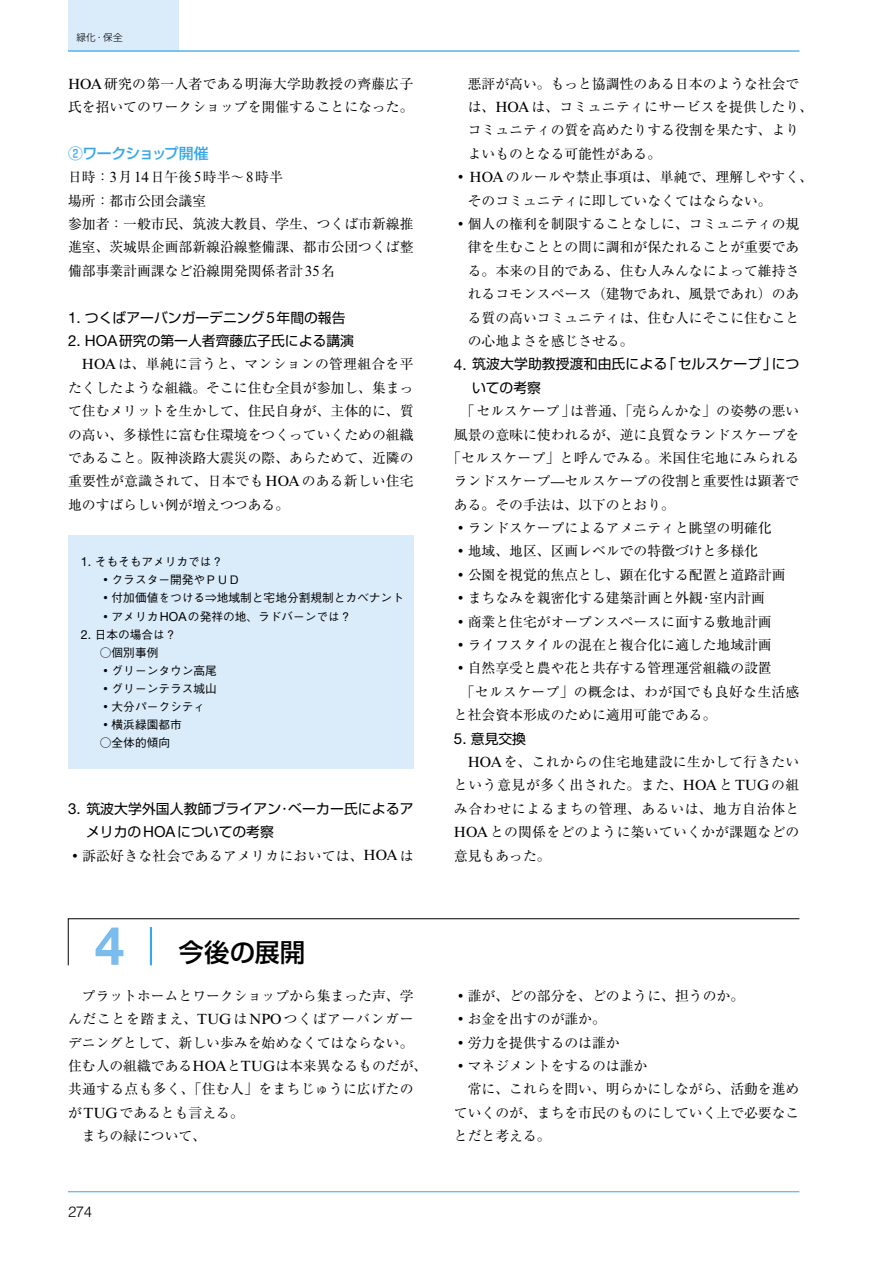
<style>
.page{position:relative;width:893px;height:1263px;background:#fff}
.page>*{position:absolute;margin:0;border:0;box-sizing:border-box;transform-origin:0 0}
.t1{font:700 53.1px "Helvetica Neue LT Std";color:#79bced}
.t2{font:500 25.5px "Shin Go Pro";color:#000}
.t3{font:500 14.85px "Shin Go Pro";letter-spacing:-.035em;color:#36a7e9}
.t4{font:300 14.85px "Helvetica LT Std";color:#000}
.t5{font:13.8px/23.4px "Ryumin Pro";color:#000;text-align:justify}
.t6{font:13.8px/23.4px "Shin Go Pro";color:#000}
.t7{font:13.8px/23.4px "Ryumin Pro";letter-spacing:.02em;color:#000}
.t8{font:500 11.7px "Gothic BBB Pro";color:#000}
.t9{font:300 9.6px "Shin Go Pro";color:#000}
.s1{font-family:"Times New Roman MT Std";font-size:14.85px}
.s2{font-family:"Helvetica Neue LT Std";font-size:15.15px}
.s3{font-family:"Helvetica Neue LT Std";font-weight:400;font-size:12.45px}
</style>
<div class="page">
<div style="left:68px;top:0;width:111px;height:51px;background:#daebfa"></div>
<hr style="left:68px;top:50px;width:731px;height:2px;background:#36a7e9">
<hr style="left:68px;top:1191px;width:731px;height:1px;background:#36a7e9">
<div style="left:68px;top:535px;width:346px;height:234px;background:#daebfa"></div>
<svg style="left:68px;top:918px;width:732px;height:48px"></svg>
<hr style="left:150px;top:927px;width:2px;height:38px;background:#36a7e9">
<p class="t9" style="left:77px;top:30px;width:48px">緑化・保全</p>
<p class="t5" style="left:68px;top:71px;width:347px"><span class="s1">HOA</span>研究の第一人者である明海大学助教授の齊藤広子氏を招いてのワークショップを開催することになった。</p>
<p class="t3" style="left:68px;top:141px;width:142px">②ワークショップ開催</p>
<p class="t5" style="left:68px;top:164px;width:216px">日時：<span class="s1">3</span>月<span class="s1">14</span>日午後<span class="s1">5</span>時半～<span class="s1">8</span>時半</p>
<p class="t5" style="left:68px;top:188px;width:140px">場所：都市公団会議室</p>
<p class="t5" style="left:68px;top:211px;width:347px">参加者：一般市民、筑波大教員、学生、つくば市新線推進室、茨城県企画部新線沿線整備課、都市公団つくば整備部事業計画課など沿線開発関係者計<span class="s1">35</span>名</p>
<p class="t6" style="left:68px;top:304px;width:279px"><span class="s2">1.</span> つくばアーバンガーデニング<span class="s2">5</span>年間の報告</p>
<p class="t6" style="left:68px;top:327px;width:287px"><span class="s2">2. HOA</span>研究の第一人者齊藤広子氏による講演</p>
<p class="t5" style="left:68px;top:352px;width:347px;text-indent:14px"><span class="s1">HOA</span>は、単純に言うと、マンションの管理組合を平たくしたような組織。そこに住む全員が参加し、集まって住むメリットを生かして、住民自身が、主体的に、質の高い、多様性に富む住環境をつくっていくための組織であること。阪神淡路大震災の際、あらためて、近隣の重要性が意識されて、日本でも<span class="s1">HOA</span>のある新しい住宅地のすばらしい例が増えつつある。</p>
<p class="t8" style="left:81px;top:552px;width:144px"><span class="s3">1.</span> そもそもアメリカでは？</p>
<p class="t8" style="left:100px;top:571px;width:142px">•クラスター開発やＰＵＤ</p>
<p class="t8" style="left:100px;top:589px;width:306px">•付加価値をつける⇒地域制と宅地分割規制とカベナント</p>
<p class="t8" style="left:100px;top:607px;width:253px">•アメリカ<span class="s3">HOA</span>の発祥の地、ラドバーンでは？</p>
<p class="t8" style="left:81px;top:625px;width:97px"><span class="s3">2.</span> 日本の場合は？</p>
<p class="t8" style="left:100px;top:643px;width:60px">○個別事例</p>
<p class="t8" style="left:100px;top:661px;width:118px">•グリーンタウン高尾</p>
<p class="t8" style="left:100px;top:679px;width:118px">•グリーンテラス城山</p>
<p class="t8" style="left:100px;top:697px;width:107px">•大分パークシティ</p>
<p class="t8" style="left:100px;top:715px;width:83px">•横浜緑園都市</p>
<p class="t8" style="left:100px;top:733px;width:72px">○全体的傾向</p>
<p class="t6" style="left:86px;top:795px;width:329px;text-indent:-18px"><span class="s2">3.</span> 筑波大学外国人教師ブライアン･ベーカー氏によるアメリカの<span class="s2">HOA</span>についての考察</p>
<p class="t7" style="left:68px;top:843px;width:347px">•訴訟好きな社会であるアメリカにおいては、<span class="s1">HOA</span>は</p>
<p class="t1" style="left:95px;top:913px;width:31px">4</p>
<p class="t2" style="left:179px;top:932px;width:128px">今後の展開</p>
<p class="t5" style="left:68px;top:983px;width:361px;text-align:left;text-indent:14px">プラットホームとワークショップから集まった声、学んだことを踏まえ、<span class="s1">TUG</span>は<span class="s1">NPO</span>つくばアーバンガーデニングとして、新しい歩みを始めなくてはならない。住む人の組織である<span class="s1">HOA</span>と<span class="s1">TUG</span>は本来異なるものだが、共通する点も多く、「住む人」をまちじゅうに広げたのが<span class="s1">TUG</span>であるとも言える。</p>
<p class="t5" style="left:82px;top:1123px;width:126px">まちの緑について、</p>
<p class="t4" style="left:68px;top:1202px;width:26px">274</p>
<p class="t5" style="left:468px;top:71px;width:347px;text-align:left">悪評が高い。もっと協調性のある日本のような社会では、<span class="s1">HOA</span>は、コミュニティにサービスを提供したり、コミュニティの質を高めたりする役割を果たす、よりよいものとなる可能性がある。</p>
<p class="t5" style="left:468px;top:164px;width:347px;text-indent:-14px">•<span class="s1">HOA</span>のルールや禁止事項は、単純で、理解しやすく、そのコミュニティに即していなくてはならない。</p>
<p class="t5" style="left:468px;top:211px;width:333px;text-indent:-14px">•個人の権利を制限することなしに、コミュニティの規律を生むこととの間に調和が保たれることが重要である。本来の目的である、住む人みんなによって維持されるコモンスペース（建物であれ、風景であれ）のある質の高いコミュニティは、住む人にそこに住むことの心地よさを感じさせる。</p>
<p class="t6" style="left:472px;top:351px;width:329px;text-indent:-18px"><span class="s2">4.</span> 筑波大学助教授渡和由氏による｢セルスケープ｣についての考察</p>
<p class="t5" style="left:454px;top:398px;width:347px">　｢セルスケープ｣は普通、「売らんかな」の姿勢の悪い</p>
<p class="t5" style="left:454px;top:422px;width:347px">風景の意味に使われるが、逆に良質なランドスケープを</p>
<p class="t7" style="left:447px;top:445px;width:354px">「セルスケープ」と呼んでみる。米国住宅地にみられる</p>
<p class="t5" style="left:454px;top:468px;width:347px">ランドスケープ̶セルスケープの役割と重要性は顕著で</p>
<p class="t5" style="left:454px;top:492px;width:223px">ある。その手法は、以下のとおり。</p>
<p class="t5" style="left:454px;top:515px;width:319px">•ランドスケープによるアメニティと眺望の明確化</p>
<p class="t5" style="left:454px;top:539px;width:306px">•地域、地区、区画レベルでの特徴づけと多様化</p>
<p class="t5" style="left:454px;top:562px;width:333px">•公園を視覚的焦点とし、顕在化する配置と道路計画</p>
<p class="t5" style="left:454px;top:585px;width:312px">•まちなみを親密化する建築計画と外観･室内計画</p>
<p class="t5" style="left:454px;top:609px;width:319px">•商業と住宅がオープンスペースに面する敷地計画</p>
<p class="t5" style="left:454px;top:632px;width:319px">•ライフスタイルの混在と複合化に適した地域計画</p>
<p class="t5" style="left:454px;top:656px;width:319px">•自然享受と農や花と共存する管理運営組織の設置</p>
<p class="t7" style="left:454px;top:679px;width:347px;text-indent:7px">「セルスケープ」の概念は、わが国でも良好な生活感と社会資本形成のために適用可能である。</p>
<p class="t6" style="left:454px;top:725px;width:74px"><span class="s2">5.</span> 意見交換</p>
<p class="t5" style="left:454px;top:749px;width:347px;text-indent:14px"><span class="s1">HOA</span>を、これからの住宅地建設に生かして行きたいという意見が多く出された。また、<span class="s1">HOA</span>と<span class="s1">TUG</span>の組み合わせによるまちの管理、あるいは、地方自治体と<span class="s1">HOA</span>との関係をどのように築いていくかが課題などの意見もあった。</p>
<p class="t5" style="left:454px;top:983px;width:292px">•誰が、どの部分を、どのように、担うのか。</p>
<p class="t5" style="left:454px;top:1006px;width:154px">•お金を出すのが誰か。</p>
<p class="t5" style="left:454px;top:1030px;width:167px">•労力を提供するのは誰か</p>
<p class="t5" style="left:454px;top:1053px;width:195px">•マネジメントをするのは誰か</p>
<p class="t5" style="left:454px;top:1076px;width:347px">　常に、これらを問い、明らかにしながら、活動を進めていくのが、まちを市民のものにしていく上で必要なことだと考える。</p>
</div>
